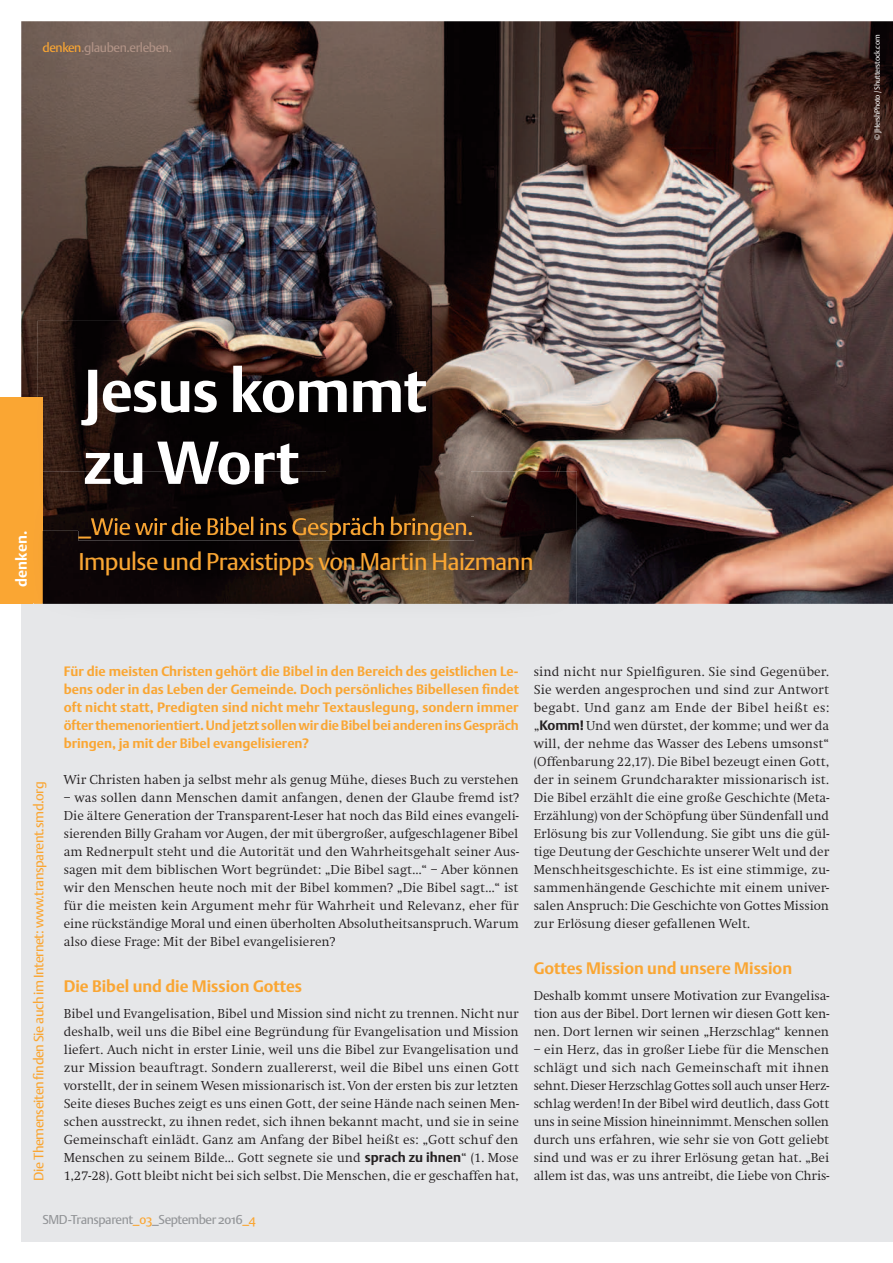
<style>
.page{position:relative;width:893px;height:1263px;background:#fff}
.page>*{position:absolute;margin:0;border:0;box-sizing:border-box;transform-origin:0 0}
.t1{font:700 59.85px/71.8px "DTL Argo ST";letter-spacing:-.01em;color:#fff}
.t2{font:24px/34.5px "DTL Argo ST";letter-spacing:-.02em;color:#faa633}
.t3{font:700 16.5px "DTL Argo ST";color:#faa633}
.t4{font:700 15px "DTL Argo ST";letter-spacing:.01em;color:#fff}
.t5{font:300 13.5px/18px "Swift EF";color:#231f20;text-align:justify}
.t6{font:700 13.5px/18px "DTL Argo ST";color:#faa633;text-align:justify}
.t7{font:13.5px "DTL Argo ST";letter-spacing:-.03em;color:#faa633}
.t8{font:12.75px "DTL Argo ST";letter-spacing:-.035em;color:#939598}
.t9{font:12.75px "DTL Argo ST";letter-spacing:-.03em;color:#b19386}
.t10{font:7.5px "DTL Argo ST";letter-spacing:-.03em;color:#fff}
.s1{color:#faa633}
.s2{font-family:"DTL Argo ST";font-weight:700}
</style>
<div class="page">
<div style="left:21px;top:21px;width:872px;height:1221px;background:#e6e7e9"></div>
<img style="left:21px;top:21px;width:872px;height:583px">
<div style="left:0;top:398px;width:43px;height:206px;background:#faa633"></div>
<img style="left:429px;top:471px;width:148px;height:133px">
<img style="left:43px;top:531px;width:386px;height:73px">
<img style="left:34px;top:531px;width:9px;height:73px">
<img style="left:78px;top:517px;width:396px;height:24px">
<img style="left:37px;top:321px;width:434px;height:210px">
<img style="left:37px;top:398px;width:6px;height:73px">
<img style="left:78px;top:517px;width:393px;height:14px">
<p class="t9" style="left:43px;top:40px;width:131px"><span class="s1">denken</span>.glauben.erleben.</p>
<p class="t10" style="left:873px;top:140px;width:107px;rotate:-90deg">© JHershPhoto / Shutterstock.com</p>
<p class="t4" style="left:12px;top:587px;width:58px;rotate:-90deg">denken.</p>
<h1 class="t1" style="left:84px;top:354px;width:345px">Jesus kommt zu Wort</h1>
<h2 class="t2" style="left:78px;top:509px;width:457px">_Wie wir die Bibel ins Gespräch bringen.<br>Impulse und Praxistipps von Martin Haizmann</h2>
<p class="t7" style="left:31px;top:1181px;width:401px;rotate:-90deg">Die Themenseiten finden Sie auch im Internet: www.transparent.smd.org</p>
<p class="t6" style="left:64px;top:662px;width:457px">Für die meisten Christen gehört die Bibel in den Bereich des geistlichen Le&shy;bens oder in das Leben der Gemeinde. Doch persönliches Bibellesen findet oft nicht statt, Predigten sind nicht mehr Textauslegung, sondern immer öfter themenorientiert. Und jetzt sollen wir die Bibel bei anderen ins Gespräch bringen, ja mit der Bibel evangelisieren?</p>
<p class="t5" style="left:64px;top:770px;width:456px">Wir Christen haben ja selbst mehr als genug Mühe, dieses Buch zu verstehen</p>
<p class="t5" style="left:64px;top:788px;width:457px">– was sollen dann Menschen damit anfangen, denen der Glaube fremd ist?<br>Die ältere Generation der Transparent-Leser hat noch das Bild eines evangeli&shy;sierenden Billy Graham vor Augen, der mit übergroßer, aufgeschlagener Bibel am Rednerpult steht und die Autorität und den Wahrheitsgehalt seiner Aus&shy;sagen mit dem biblischen Wort begründet: „Die Bibel sagt…“ – Aber können wir den Menschen heute noch mit der Bibel kommen? „Die Bibel sagt…“ ist für die meisten kein Argument mehr für Wahrheit und Relevanz, eher für eine rückständige Moral und einen überholten Absolutheitsanspruch. Warum also diese Frage: Mit der Bibel evangelisieren?</p>
<p class="t3" style="left:64px;top:976px;width:240px">Die Bibel und die Mission Gottes</p>
<p class="t5" style="left:64px;top:1004px;width:457px">Bibel und Evangelisation, Bibel und Mission sind nicht zu trennen. Nicht nur deshalb, weil uns die Bibel eine Begründung für Evangelisation und Mission liefert. Auch nicht in erster Linie, weil uns die Bibel zur Evangelisation und zur Mission beauftragt. Sondern zuallererst, weil die Bibel uns einen Gott vorstellt, der in seinem Wesen missionarisch ist. Von der ersten bis zur letzten Seite dieses Buches zeigt es uns einen Gott, der seine Hände nach seinen Men&shy;schen ausstreckt, zu ihnen redet, sich ihnen bekannt macht, und sie in seine Gemeinschaft einlädt. Ganz am Anfang der Bibel heißt es: „Gott schuf den Menschen zu seinem Bilde… Gott segnete sie und <span class="s2">sprach zu ihnen</span>“ (1. Mose 1,27-28). Gott bleibt nicht bei sich selbst. Die Menschen, die er geschaffen hat,</p>
<p class="t5" style="left:534px;top:662px;width:297px">sind nicht nur Spielfiguren. Sie sind Gegenüber.<br>Sie werden angesprochen und sind zur Antwort begabt. Und ganz am Ende der Bibel heißt es: „<span class="s2">Komm!</span> Und wen dürstet, der komme; und wer da will, der nehme das Wasser des Lebens umsonst“ (Offenbarung 22,17). Die Bibel bezeugt einen Gott, der in seinem Grundcharakter missionarisch ist.<br>Die Bibel erzählt die eine große Geschichte (Meta-Erzählung) von der Schöpfung über Sündenfall und Erlösung bis zur Vollendung. Sie gibt uns die gül&shy;tige Deutung der Geschichte unserer Welt und der Menschheitsgeschichte. Es ist eine stimmige, zu&shy;sammenhängende Geschichte mit einem univer&shy;salen Anspruch: Die Geschichte von Gottes Mission zur Erlösung dieser gefallenen Welt.</p>
<p class="t3" style="left:534px;top:958px;width:260px">Gottes Mission und unsere Mission</p>
<p class="t5" style="left:534px;top:986px;width:297px">Deshalb kommt unsere Motivation zur Evangelisa&shy;tion aus der Bibel. Dort lernen wir diesen Gott ken&shy;nen. Dort lernen wir seinen „Herzschlag“ kennen</p>
<p class="t5" style="left:534px;top:1040px;width:297px">– ein Herz, das in großer Liebe für die Menschen schlägt und sich nach Gemeinschaft mit ihnen sehnt. Dieser Herzschlag Gottes soll auch unser Herz&shy;schlag werden! In der Bibel wird deutlich, dass Gott uns in seine Mission hineinnimmt. Menschen sollen durch uns erfahren, wie sehr sie von Gott geliebt sind und was er zu ihrer Erlösung getan hat. „Bei allem ist das, was uns antreibt, die Liebe von Chris-</p>
<p class="t8" style="left:43px;top:1212px;width:215px">SMD-Transparent<span class="s1">_03</span>_September 2016<span class="s1">_4</span></p>
</div>
